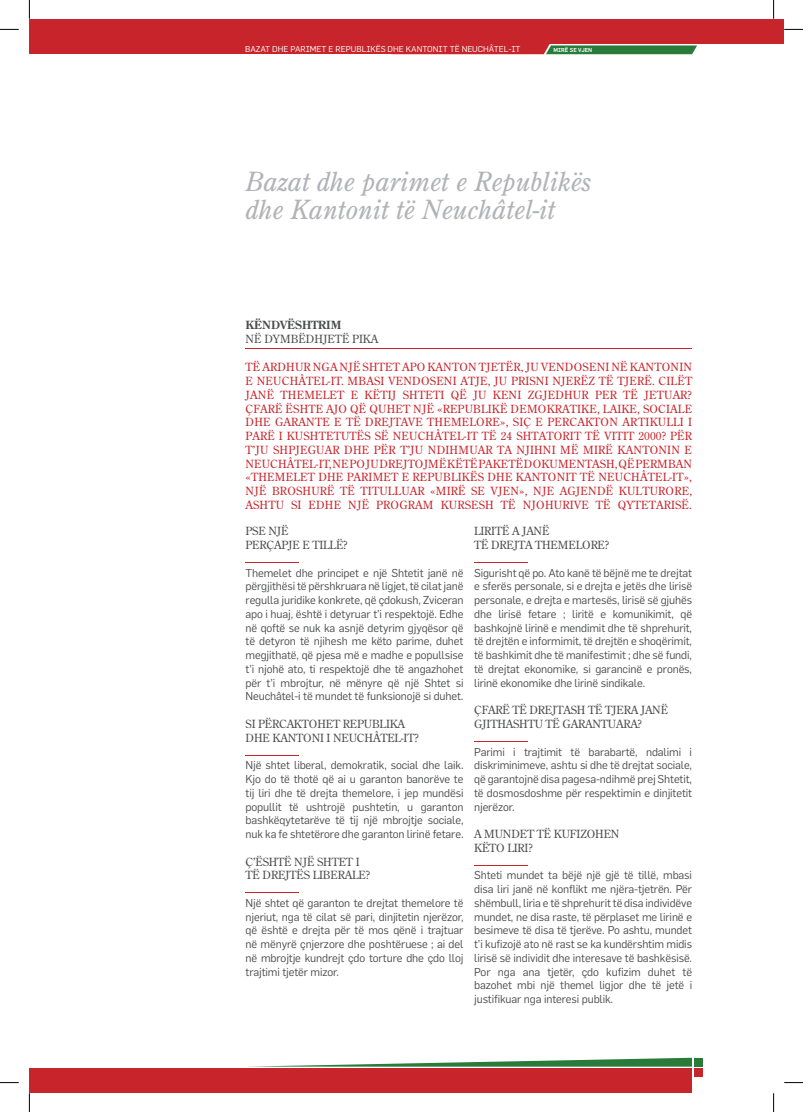
<style>
.page{position:relative;width:803px;height:1112px;background:#fff}
.page>*{position:absolute;margin:0;border:0;box-sizing:border-box;transform-origin:0 0}
.t1{font:italic 26.38px/27.9px "Century Old Style Std";color:#b2b3b7}
.t2{font:11.25px/13.8px "Flama";letter-spacing:-.01em;color:#4b4c4d;text-align:justify}
.t3{font:11.25px/13.8px "Century Old Style Std";letter-spacing:.02em;color:#c8242b;text-align:justify}
.t4{font:11.25px/13.8px "Century Old Style Std";letter-spacing:-.01em;color:#4b4c4d}
.t5{font:700 11.25px "Century Old Style Std";color:#4b4c4d}
.t6{font:8.38px "Flama";color:#fff}
.t7{font:500 5.62px "Flama";color:#fff}
</style>
<div class="page">
<div style="left:29px;top:44px;width:425px;height:10px;background:#c8242b"></div>
<div style="left:694px;top:1068px;width:9px;height:8px;background:#c8242b"></div>
<svg style="left:248px;top:1057px;width:444px;height:10px"></svg>
<div style="left:694px;top:1057px;width:9px;height:9px;background:#297b3a"></div>
<svg style="left:454px;top:44px;width:243px;height:10px"></svg>
<div style="left:29px;top:19px;width:755px;height:25px;background:#c8242b"></div>
<div style="left:29px;top:1068px;width:663px;height:24px;background:#c8242b"></div>
<hr style="left:246px;top:348px;width:446px;height:1px;background:#c8242b">
<hr style="left:246px;top:562px;width:53px;height:1px;background:#c8242b">
<hr style="left:246px;top:755px;width:53px;height:1px;background:#c8242b">
<hr style="left:246px;top:892px;width:53px;height:1px;background:#c8242b">
<hr style="left:474px;top:562px;width:53px;height:1px;background:#c8242b">
<hr style="left:474px;top:741px;width:53px;height:1px;background:#c8242b">
<hr style="left:474px;top:865px;width:53px;height:1px;background:#c8242b">
<svg style="left:0;top:29px;width:19px;height:1px"></svg>
<svg style="left:784px;top:29px;width:19px;height:1px"></svg>
<svg style="left:0;top:1082px;width:19px;height:1px"></svg>
<svg style="left:784px;top:1082px;width:19px;height:1px"></svg>
<svg style="left:29px;top:0;width:1px;height:19px"></svg>
<svg style="left:29px;top:1092px;width:1px;height:19px"></svg>
<svg style="left:773px;top:0;width:1px;height:19px"></svg>
<svg style="left:773px;top:1093px;width:1px;height:18px"></svg>
<p class="t6" style="left:245px;top:44px;width:277px">BAZAT DHE PARIMET E REPUBLIKËS DHE KANTONIT TË NEUCHÂTEL-IT</p>
<p class="t7" style="left:553px;top:47px;width:40px">MIRË SE VJEN</p>
<h1 class="t1" style="left:246px;top:168px;width:347px">Bazat dhe parimet e Republikës dhe Kantonit të Neuchâtel-it</h1>
<p class="t5" style="left:246px;top:317px;width:97px">KËNDVËSHTRIM</p>
<p class="t4" style="left:246px;top:331px;width:134px">NË DYMBËDHJETË PIKA</p>
<p class="t3" style="left:246px;top:360px;width:448px">TË ARDHUR NGA NJË SHTET APO KANTON TJETËR, JU VENDOSENI NË KANTONIN E NEUCHÂTEL-IT. MBASI VENDOSENI ATJE, JU PRISNI NJERËZ TË TJERË. CILËT JANË THEMELET E KËTIJ SHTETI QË JU KENI ZGJEDHUR PER TË JETUAR?<br>ÇFARË ËSHTE AJO QË QUHET NJË «REPUBLIKË DEMOKRATIKE, LAIKE, SOCIALE DHE GARANTE E TË DREJTAVE THEMELORE», SIÇ E PERCAKTON ARTIKULLI I PARË I KUSHTETUTËS SË NEUCHÂTEL-IT TË 24 SHTATORIT TË VITIT 2000? PËR T’JU SHPJEGUAR DHE PËR T’JU NDIHMUAR TA NJIHNI MË MIRË KANTONIN E NEUCHÂTEL-IT, NE PO JU DREJTOJMË KËTË PAKETË DOKUMENTASH, QË PERMBAN «THEMELET DHE PARIMET E REPUBLIKËS DHE KANTONIT TË NEUCHÂTEL-IT», NJË BROSHURË TË TITULLUAR «MIRË SE VJEN», NJE AGJENDË KULTURORE, ASHTU SI EDHE NJË PROGRAM KURSESH TË NJOHURIVE TË QYTETARISË.</p>
<p class="t4" style="left:246px;top:524px;width:104px">PSE NJË<br>PERÇAPJE E TILLË?</p>
<p class="t2" style="left:246px;top:565px;width:219px">Themelet dhe principet e një Shtetit janë në përgjithësi të përshkruara në ligjet, të cilat janë regulla juridike konkrete, që çdokush, Zviceran apo i huaj, është i detyruar t’i respektojë. Edhe në qoftë se nuk ka asnjë detyrim gjyqësor që të detyron të njihesh me këto parime, duhet megjithatë, që pjesa më e madhe e popullsise t’i njohë ato, ti respektojë dhe të angazhohet për t’i mbrojtur, në mënyre që një Shtet si Neuchâtel-i të mundet të funksionojë si duhet.</p>
<p class="t4" style="left:246px;top:716px;width:175px">SI PËRCAKTOHET REPUBLIKA<br>DHE KANTONI I NEUCHÂTEL-IT?</p>
<p class="t2" style="left:246px;top:758px;width:219px">Një shtet liberal, demokratik, social dhe laik.<br>Kjo do të thotë që ai u garanton banorëve te tij liri dhe të drejta themelore, i jep mundësi popullit të ushtrojë pushtetin, u garanton bashkëqytetarëve të tij një mbrojtje sociale, nuk ka fe shtetërore dhe garanton lirinë fetare.</p>
<p class="t4" style="left:246px;top:854px;width:126px">Ç’ËSHTË NJË SHTET I<br>TË DREJTËS LIBERALE?</p>
<p class="t2" style="left:246px;top:895px;width:219px">Një shtet që garanton te drejtat themelore të njeriut, nga të cilat së pari, dinjitetin njerëzor, që është e drejta për të mos qënë i trajtuar në mënyrë çnjerzore dhe poshtëruese ; ai del në mbrojtje kundrejt çdo torture dhe çdo lloj trajtimi tjetër mizor.</p>
<p class="t4" style="left:474px;top:524px;width:137px">LIRITË A JANË<br>TË DREJTA THEMELORE?</p>
<p class="t2" style="left:474px;top:565px;width:219px">Sigurisht që po. Ato kanë të bëjnë me te drejtat e sferës personale, si e drejta e jetës dhe lirisë personale, e drejta e martesës, lirisë së gjuhës dhe lirisë fetare ; liritë e komunikimit, që bashkojnë lirinë e mendimit dhe të shprehurit, të drejtën e informimit, të drejtën e shoqërimit, të bashkimit dhe të manifestimit ; dhe së fundi, të drejtat ekonomike, si garancinë e pronës, lirinë ekonomike dhe lirinë sindikale.</p>
<p class="t4" style="left:474px;top:703px;width:196px">ÇFARË TË DREJTASH TË TJERA JANË<br>GJITHASHTU TË GARANTUARA?</p>
<p class="t2" style="left:474px;top:744px;width:219px">Parimi i trajtimit të barabartë, ndalimi i diskriminimeve, ashtu si dhe të drejtat sociale, që garantojnë disa pagesa-ndihmë prej Shtetit, të dosmosdoshme për respektimin e dinjitetit njerëzor.</p>
<p class="t4" style="left:474px;top:826px;width:147px">A MUNDET TË KUFIZOHEN<br>KËTO LIRI?</p>
<p class="t2" style="left:474px;top:868px;width:219px">Shteti mundet ta bëjë një gjë të tillë, mbasi disa liri janë në konflikt me njëra-tjetrën. Për shëmbull, liria e të shprehurit të disa individëve mundet, ne disa raste, të përplaset me lirinë e besimeve të disa të tjerëve. Po ashtu, mundet t’i kufizojë ato në rast se ka kundërshtim midis lirisë së individit dhe interesave të bashkësisë.<br>Por nga ana tjetër, çdo kufizim duhet të bazohet mbi një themel ligjor dhe të jetë i justifikuar nga interesi publik.</p>
</div>
